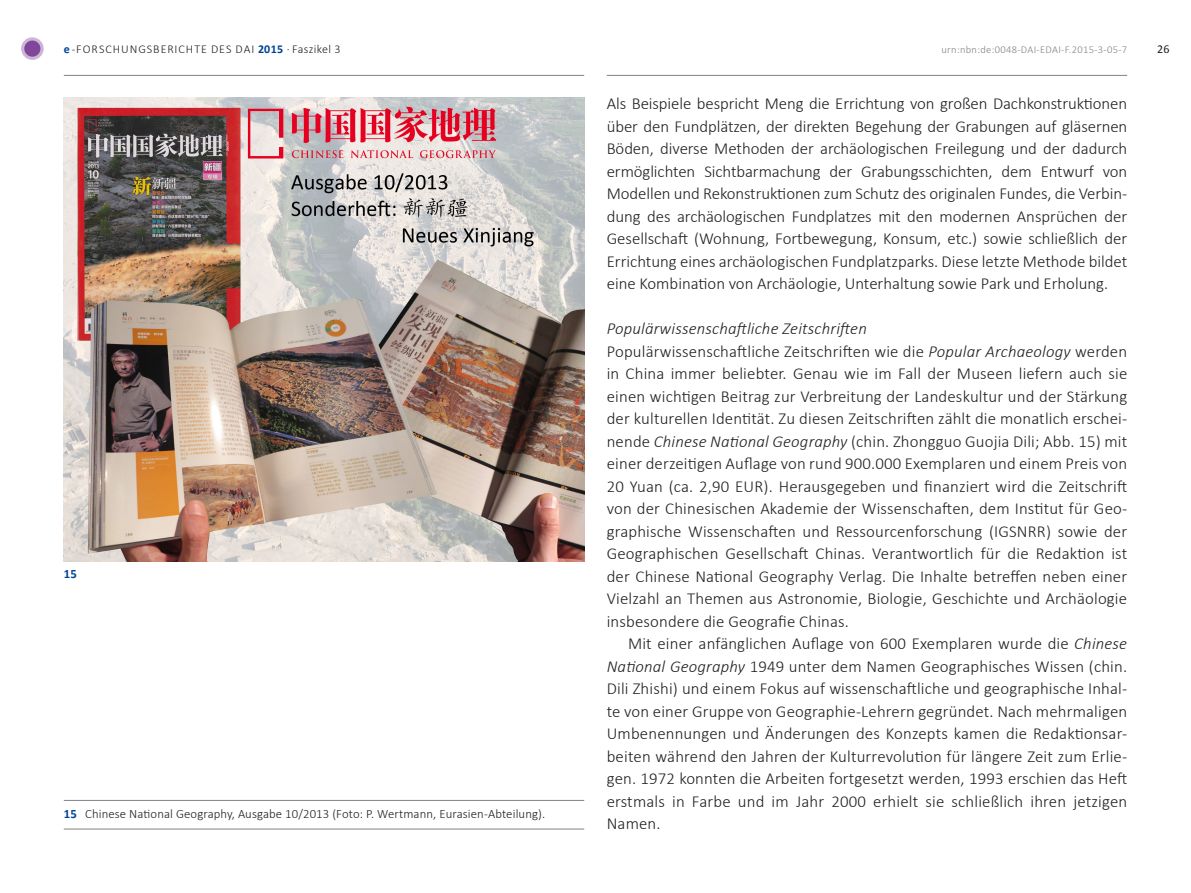
<style>
.page{position:relative;width:1191px;height:893px;background:#fff}
.page>*{position:absolute;margin:0;border:0;box-sizing:border-box;transform-origin:0 0}
.Fließtext{font:300 16.8px/22.5px "Calibri";letter-spacing:.01em;color:#231f20;text-align:justify}
.Fließtext-2{font:italic 300 16.8px "Calibri";letter-spacing:.01em;color:#231f20}
.BU_Linie_oben_unten{font:300 12.75px "Calibri";letter-spacing:.01em;color:#231f20}
.BU_Ziffer{font:700 12.75px "Calibri";color:#004494}
.urn{font:300 12px "Calibri";letter-spacing:.08em;color:#231f20}
.t1{font:12px "Calibri";color:#231f20}
.urn-2{font:300 10.5px "Calibri";letter-spacing:.03em;color:#808285}
.s1{font-weight:700;color:#004494}
.s2{font-style:italic}
</style>
<div class="page">
<hr style="left:607px;top:75px;width:520px;height:1px;background:#808285">
<hr style="left:64px;top:75px;width:520px;height:1px;background:#808285">
<svg style="left:23px;top:39px;width:19px;height:19px"></svg>
<div style="left:21px;top:37px;width:23px;height:23px;border:3px solid #ccb5d6;border-radius:50%"></div>
<img style="left:64px;top:98px;width:520px;height:464px">
<hr style="left:64px;top:800px;width:520px;height:1px;background:#808285">
<hr style="left:64px;top:829px;width:520px;height:1px;background:#808285">
<p class="urn" style="left:64px;top:41px;width:278px"><span class="s1">e</span>-FORSCHUNGSBERICHTE DES DAI <span class="s1">2015</span> · Faszikel 3</p>
<p class="urn-2" style="left:941px;top:43px;width:187px">urn:nbn:de:0048-DAI-EDAI-F.2015-3-05-7</p>
<p class="t1" style="left:1157px;top:41px;width:14px">26</p>
<p class="BU_Ziffer" style="left:64px;top:566px;width:15px">15</p>
<p class="BU_Linie_oben_unten" style="left:64px;top:805px;width:483px"><span class="s1">15</span> Chinese National Geography, Ausgabe 10/2013 (Foto: P. Wertmann, Eurasien-Abteilung).</p>
<p class="Fließtext" style="left:607px;top:92px;width:522px">Als Beispiele bespricht Meng die Errichtung von großen Dachkonstruktionen über den Fundplätzen, der direkten Begehung der Grabungen auf gläsernen Böden, diverse Methoden der archäologischen Freilegung und der dadurch ermöglichten Sichtbarmachung der Grabungsschichten, dem Entwurf von Modellen und Rekonstruktionen zum Schutz des originalen Fundes, die Verbin&shy;dung des archäologischen Fundplatzes mit den modernen Ansprüchen der Gesellschaft (Wohnung, Fortbewegung, Konsum, etc.) sowie schließlich der Errichtung eines archäologischen Fundplatzparks. Diese letzte Methode bildet eine Kombination von Archäologie, Unterhaltung sowie Park und Erholung.</p>
<p class="Fließtext-2" style="left:607px;top:318px;width:262px">Populärwissenschaftliche Zeitschriften</p>
<p class="Fließtext" style="left:607px;top:340px;width:522px">Populärwissenschaftliche Zeitschriften wie die <span class="s2">Popular Archaeology</span> werden in China immer beliebter. Genau wie im Fall der Museen liefern auch sie einen wichtigen Beitrag zur Verbreitung der Landeskultur und der Stärkung der kulturellen Identität. Zu diesen Zeitschriften zählt die monatlich erschei&shy;nende <span class="s2">Chinese National Geography</span> (chin. Zhongguo Guojia Dili; Abb. 15) mit einer derzeitigen Auflage von rund 900.000 Exemplaren und einem Preis von 20 Yuan (ca. 2,90 EUR). Herausgegeben und finanziert wird die Zeitschrift von der Chinesischen Akademie der Wissenschaften, dem Institut für Geo&shy;graphische Wissenschaften und Ressourcenforschung (IGSNRR) sowie der Geographischen Gesellschaft Chinas. Verantwortlich für die Redaktion ist der Chinese National Geography Verlag. Die Inhalte betreffen neben einer Vielzahl an Themen aus Astronomie, Biologie, Geschichte und Archäologie insbesondere die Geografie Chinas.</p>
<p class="Fließtext" style="left:607px;top:632px;width:522px;text-indent:21px">Mit einer anfänglichen Auflage von 600 Exemplaren wurde die <span class="s2">Chinese National Geography</span> 1949 unter dem Namen Geographisches Wissen (chin.<br>Dili Zhishi) und einem Fokus auf wissenschaftliche und geographische Inhal&shy;te von einer Gruppe von Geographie-Lehrern gegründet. Nach mehrmaligen Umbenennungen und Änderungen des Konzepts kamen die Redaktionsar&shy;beiten während den Jahren der Kulturrevolution für längere Zeit zum Erlie&shy;gen. 1972 konnten die Arbeiten fortgesetzt werden, 1993 erschien das Heft erstmals in Farbe und im Jahr 2000 erhielt sie schließlich ihren jetzigen Namen.</p>
</div>
